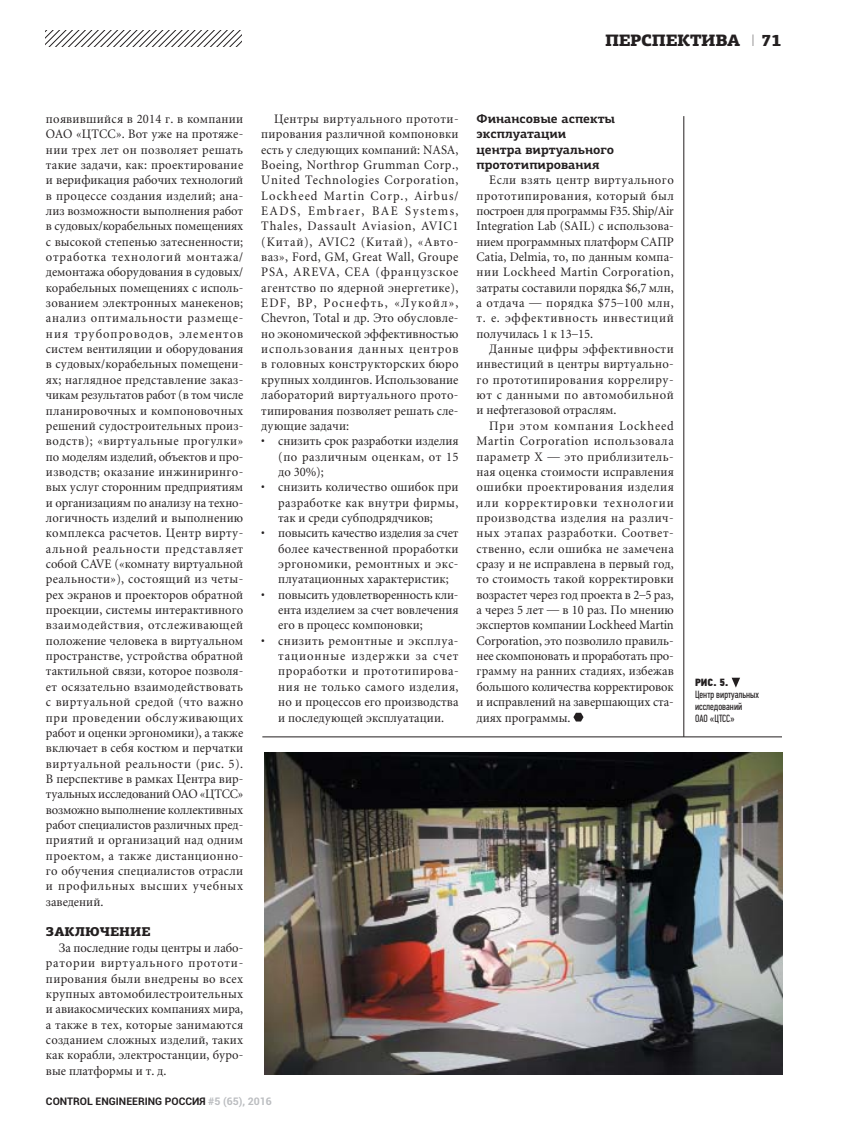
<style>
.page{position:relative;width:851px;height:1136px;background:#fff}
.page>*{position:absolute;margin:0;border:0;box-sizing:border-box;transform-origin:0 0}
.t1{font:900 16.5px "PF Agora Slab Pro";letter-spacing:-.02em;color:#231f20}
.t2{font:12.75px/15.3px "Miniature";letter-spacing:.005em;color:#231f20;text-align:justify;scale:.96 1}
.t3{font:700 12.75px/15.3px "PF Agora Slab Pro";color:#231f20}
.t4{font:900 12.75px "PF Agora Slab Pro";color:#231f20}
.t5{font:10.5px/12px "PF Din Text Comp Pro";color:#231f20}
.t6{font:700 10.5px "Roboto";color:#231f20}
.t7{font:10.5px "PF Din Text Cond Pro X Black";color:#231f20}
.s1{font-family:"PF Din Text Pro";font-weight:100}
.s2{color:#bbbdc0}
</style>
<div class="page">
<svg style="left:46px;top:31px;width:195px;height:15px"></svg>
<svg style="left:573px;top:712px;width:10px;height:9px"></svg>
<img style="left:264px;top:752px;width:517px;height:322px">
<svg style="left:731px;top:677px;width:9px;height:10px"></svg>
<hr style="left:683px;top:116px;width:1px;height:620px;background:#231f20">
<hr style="left:262px;top:736px;width:519px;height:1px;background:#231f20">
<p class="t1" style="left:605px;top:31px;width:137px">ПЕРСПЕКТИВА</p>
<p class="t1" style="left:751px;top:31px;width:32px"><span class="s1">I</span> 71</p>
<p class="t2" style="left:46px;top:112px;width:207px">появившийся в 2014 г. в компании ОАО «ЦТСС». Вот уже на протяже&shy;нии трех лет он позволяет решать такие задачи, как: проектирование и верификация рабочих технологий в процессе создания изделий; ана&shy;лиз возможности выполнения работ в судовых/корабельных помещениях с высокой степенью затесненности; отработка технологий монтажа/ демонтажа оборудования в судовых/ корабельных помещениях с исполь&shy;зованием электронных манекенов; анализ оптимальности размеще&shy;ния трубопроводов, элементов систем вентиляции и оборудования в судовых/корабельных помещени&shy;ях; наглядное представление заказ&shy;чикам результатов работ (в том числе планировочных и компоновочных решений судостроительных произ&shy;водств); «виртуальные прогулки» по моделям изделий, объектов и про&shy;изводств; оказание инжиниринго&shy;вых услуг сторонним предприятиям и организациям по анализу на техно&shy;логичность изделий и выполнению комплекса расчетов. Центр вирту&shy;альной реальности представляет собой CAVE («комнату виртуальной реальности»), состоящий из четы&shy;рех экранов и проекторов обратной проекции, системы интерактивного взаимодействия, отслеживающей положение человека в виртуальном пространстве, устройства обратной тактильной связи, которое позволя&shy;ет осязательно взаимодействовать с виртуальной средой (что важно при проведении обслуживающих работ и оценки эргономики), а также включает в себя костюм и перчатки виртуальной реальности (рис. 5).<br>В перспективе в рамках Центра вир&shy;туальных исследований ОАО «ЦТСС» возможно выполнение коллективных работ специалистов различных пред&shy;приятий и организаций над одним проектом, а также дистанционно&shy;го обучения специалистов отрасли и профильных высших учебных заведений.</p>
<p class="t4" style="left:46px;top:924px;width:106px">ЗАКЛЮЧЕНИЕ</p>
<p class="t2" style="left:46px;top:941px;width:207px;text-indent:13px">За последние годы центры и лабо&shy;ратории виртуального прототи&shy;пирования были внедрены во всех крупных автомобилестроительных и авиакосмических компаниях мира, а также в тех, которые занимаются созданием сложных изделий, таких как корабли, электростанции, буро&shy;вые платформы и т. д.</p>
<p class="t2" style="left:261px;top:112px;width:207px;text-indent:13px">Центры виртуального прототи&shy;пирования различной компоновки есть у следующих компаний: NASA, Boeing, Northrop Grumman Corp., United Technologies Corporation, Lockheed Martin Corp., Airbus/ EADS, Embraer, BAE Systems, Thales, Dassault Aviasion, AVIC1 (Китай), AVIC2 (Китай), «Авто&shy;ваз», Ford, GM, Great Wall, Groupe PSA, AREVA, CEA (французское агентство по ядерной энергетике), EDF, BP, Роснефть, «Лукойл», Chevron, Total и др. Это обусловле&shy;но экономической эффективностью использования данных центров в головных конструкторских бюро крупных холдингов. Использование лабораторий виртуального прото&shy;типирования позволяет решать сле&shy;дующие задачи:</p>
<p class="t2" style="left:278px;top:434px;width:189px;text-indent:-17px">• снизить срок разработки изделия (по различным оценкам, от 15 до 30%);</p>
<p class="t2" style="left:278px;top:480px;width:189px;text-indent:-17px">• снизить количество ошибок при разработке как внутри фирмы, так и среди субподрядчиков;</p>
<p class="t2" style="left:278px;top:526px;width:189px;text-indent:-17px">• повысить качество изделия за счет более качественной проработки эргономики, ремонтных и экс&shy;плуатационных характеристик;</p>
<p class="t2" style="left:278px;top:588px;width:189px;text-indent:-17px">• повысить удовлетворенность кли&shy;ента изделием за счет вовлечения его в процесс компоновки;</p>
<p class="t2" style="left:278px;top:634px;width:189px;text-indent:-17px">• снизить ремонтные и эксплуа&shy;тационные издержки за счет проработки и прототипирова&shy;ния не только самого изделия, но и процессов его производства и последующей эксплуатации.</p>
<p class="t6" style="left:46px;top:1093px;width:227px">CONTROL ENGINEERING РОССИЯ <span class="s2">#5 (65), 2016</span></p>
<p class="t3" style="left:476px;top:111px;width:140px">Финансовые аспекты эксплуатации<br>центра виртуального прототипирования</p>
<p class="t2" style="left:476px;top:173px;width:207px;text-indent:13px">Если взять центр виртуального прототипирования, который был построен для программы F35. Ship/Air Integration Lab (SAIL) с использова&shy;нием программных платформ САПР Catia, Delmia, то, по данным компа&shy;нии Lockheed Martin Corporation, затраты составили порядка $6,7 млн, а отдача — порядка $75–100 млн, т. е. эффективность инвестиций получилась 1 к 13–15.</p>
<p class="t2" style="left:476px;top:342px;width:207px;text-indent:13px">Данные цифры эффективности инвестиций в центры виртуально&shy;го прототипирования коррелиру&shy;ют с данными по автомобильной и нефтегазовой отраслям.</p>
<p class="t2" style="left:476px;top:419px;width:207px;text-indent:13px">При этом компания Lockheed Martin Corporation использовала параметр X — это приблизитель&shy;ная оценка стоимости исправления ошибки проектирования изделия или корректировки технологии производства изделия на различ&shy;ных этапах разработки. Соответ&shy;ственно, если ошибка не замечена сразу и не исправлена в первый год, то стоимость такой корректировки возрастет через год проекта в 2–5 раз, а через 5 лет — в 10 раз. По мнению экспертов компании Lockheed Martin Corporation, это позволило правиль&shy;нее скомпоновать и проработать про&shy;грамму на ранних стадиях, избежав большого количества корректировок и исправлений на завершающих ста&shy;диях программы.</p>
<p class="t7" style="left:695px;top:675px;width:35px">РИС. 5.</p>
<p class="t5" style="left:695px;top:687px;width:65px">Центр виртуальных исследований<br>ОАО «ЦТСС»</p>
</div>
